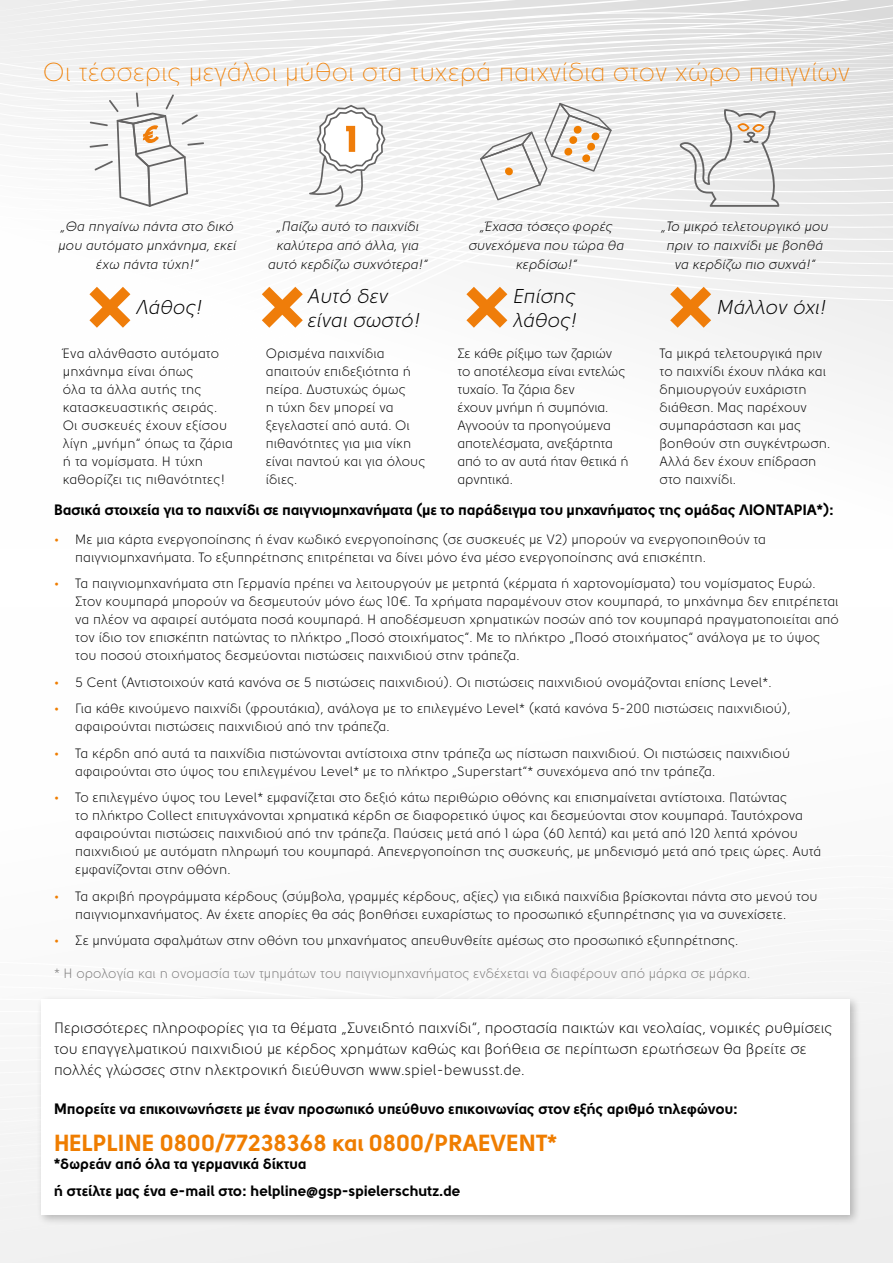
<style>
.page{position:relative;width:893px;height:1263px;background:#fff}
.page>*{position:absolute;margin:0;border:0;box-sizing:border-box;transform-origin:0 0}
.t1{font:300 25.95px "Solomon Sans";color:#ef7d00}
.t2{font:700 23.25px "Solomon Sans";color:#ef7d00}
.t3{font:italic 19.95px/24px "Solomon Sans";color:#000}
.t4{font:700 15px/26.8px "Solomon Sans";color:#000}
.t5{font:15px/21px "Solomon Sans";color:#000}
.t6{font:13.5px/18px "Solomon Sans";color:#000}
.t7{font:italic 13.5px/19px "Solomon Sans";color:#000;text-align:center}
.t8{font:13.5px "Solomon Sans";color:#7c7b7b}
.s1{color:#ef7d00}
</style>
<div class="page">
<div style="left:0;top:1190px;width:893px;height:73px;background:#efefef"></div>
<svg style="left:781px;top:355px;width:112px;height:11px"></svg>
<svg style="left:750px;top:345px;width:143px;height:10px"></svg>
<div style="left:715px;top:334px;width:178px;height:11px;background:#f3f3f3"></div>
<div style="left:697px;top:324px;width:196px;height:10px;background:#f2f2f2"></div>
<svg style="left:130px;top:313px;width:763px;height:11px"></svg>
<div style="left:619px;top:303px;width:274px;height:10px;background:#f1f1f1"></div>
<svg style="left:130px;top:292px;width:763px;height:11px"></svg>
<div style="left:269px;top:282px;width:624px;height:10px;background:#f5f5f5"></div>
<svg style="left:522px;top:272px;width:371px;height:10px;fill:#f2f2f2"></svg>
<svg style="left:491px;top:262px;width:402px;height:10px;fill:#f1f1f1"></svg>
<svg style="left:466px;top:251px;width:427px;height:11px;fill:#f1f1f1"></svg>
<svg style="left:426px;top:241px;width:467px;height:10px;fill:#f0f0f0"></svg>
<svg style="left:394px;top:231px;width:499px;height:10px;fill:#f0f0f0"></svg>
<svg style="left:363px;top:221px;width:530px;height:10px;fill:#f0f0f0"></svg>
<svg style="left:348px;top:216px;width:545px;height:5px;fill:#efefef"></svg>
<svg style="left:0;top:0;width:893px;height:71px;fill:#eaeaea"></svg>
<div style="left:37px;top:994px;width:824px;height:232px;background:#000;opacity:.25"></div>
<div style="left:42px;top:999px;width:808px;height:216px;background:#fff"></div>
<svg style="left:0;top:71px;width:893px;height:145px"></svg>
<svg style="left:89px;top:287px;width:41px;height:41px"></svg>
<svg style="left:262px;top:287px;width:41px;height:41px"></svg>
<svg style="left:466px;top:287px;width:41px;height:41px"></svg>
<svg style="left:670px;top:287px;width:41px;height:41px"></svg>
<h1 class="t1" style="left:43px;top:58px;width:809px">Οι τέσσερις μεγάλοι μύθοι στα τυχερά παιχνίδια στον χώρο παιγνίων</h1>
<p class="t7" style="left:58px;top:216px;width:179px">„Θα πηγαίνω πάντα στο δικό μου αυτόματο μηχάνημα, εκεί έχω πάντα τύχη!“</p>
<p class="t7" style="left:267px;top:216px;width:161px">„Παίζω αυτό το παιχνίδι καλύτερα από άλλα, για αυτό κερδίζω συχνότερα!“</p>
<p class="t7" style="left:468px;top:216px;width:157px">„Έχασα τόσεςο φορές συνεχόμενα που τώρα θα κερδίσω!“</p>
<p class="t7" style="left:661px;top:216px;width:169px">„Το μικρό τελετουργικό μου πριν το παιχνίδι με βοηθά να κερδίζω πιο συχνά!“</p>
<h3 class="t3" style="left:135px;top:295px;width:68px">Λάθος!</h3>
<h3 class="t3" style="left:307px;top:284px;width:114px">Αυτό δεν είναι σωστό!</h3>
<h3 class="t3" style="left:512px;top:284px;width:65px">Επίσης λάθος!</h3>
<h3 class="t3" style="left:716px;top:295px;width:111px">Μάλλον όχι!</h3>
<p class="t6" style="left:63px;top:344px;width:172px">Ένα αλάνθαστο αυτόματο μηχάνημα είναι όπως<br>όλα τα άλλα αυτής της κατασκευαστικής σειράς.<br>Οι συσκευές έχουν εξίσου λίγη „μνήμη“ όπως τα ζάρια ή τα νομίσματα. Η τύχη καθορίζει τις πιθανότητες!</p>
<p class="t6" style="left:266px;top:344px;width:161px">Ορισμένα παιχνίδια απαιτούν επιδεξιότητα ή πείρα. Δυστυχώς όμως<br>η τύχη δεν μπορεί να ξεγελαστεί από αυτά. Οι πιθανότητες για μια νίκη είναι παντού και για όλους ίδιες.</p>
<p class="t6" style="left:457px;top:344px;width:173px">Σε κάθε ρίξιμο των ζαριών το αποτέλεσμα είναι εντελώς τυχαίο. Τα ζάρια δεν<br>έχουν μνήμη ή συμπόνια.<br>Αγνοούν τα προηγούμενα αποτελέσματα, ανεξάρτητα από το αν αυτά ήταν θετικά ή αρνητικά.</p>
<p class="t6" style="left:659px;top:344px;width:172px">Τα μικρά τελετουργικά πριν το παιχνίδι έχουν πλάκα και δημιουργούν ευχάριστη διάθεση. Μας παρέχουν συμπαράσταση και μας βοηθούν στη συγκέντρωση.<br>Αλλά δεν έχουν επίδραση στο παιχνίδι.</p>
<p class="t4" style="left:54px;top:496px;width:781px">Βασικά στοιχεία για το παιχνίδι σε παιγνιομηχανήματα (με το παράδειγμα του μηχανήματος της ομάδας ΛΙΟΝΤΑΡΙΑ*):</p>
<p class="t6" style="left:75px;top:530px;width:692px;text-indent:-21px"><span class="s1">•</span> Με μια κάρτα ενεργοποίησης ή έναν κωδικό ενεργοποίησης (σε συσκευές με V2) μπορούν να ενεργοποιηθούν τα παιγνιομηχανήματα. Το εξυπηρέτησης επιτρέπεται να δίνει μόνο ένα μέσο ενεργοποίησης ανά επισκέπτη.</p>
<p class="t6" style="left:75px;top:574px;width:765px;text-indent:-21px"><span class="s1">•</span> Τα παιγνιομηχανήματα στη Γερμανία πρέπει να λειτουργούν με μετρητά (κέρματα ή χαρτονομίσματα) του νομίσματος Ευρώ.<br>Στον κουμπαρά μπορούν να δεσμευτούν μόνο έως 10€. Τα χρήματα παραμένουν στον κουμπαρά, το μηχάνημα δεν επιτρέπεται να πλέον να αφαιρεί αυτόματα ποσά κουμπαρά. Η αποδέσμευση χρηματικών ποσών από τον κουμπαρά πραγματοποιείται από τον ίδιο τον επισκέπτη πατώντας το πλήκτρο „Ποσό στοιχήματος“. Με το πλήκτρο „Ποσό στοιχήματος“ ανάλογα με το ύψος του ποσού στοιχήματος δεσμεύονται πιστώσεις παιχνιδιού στην τράπεζα.</p>
<p class="t6" style="left:54px;top:673px;width:719px"><span class="s1">•</span> 5 Cent (Αντιστοιχούν κατά κανόνα σε 5 πιστώσεις παιχνιδιού). Οι πιστώσεις παιχνιδιού ονομάζονται επίσης Level*.</p>
<p class="t6" style="left:75px;top:699px;width:717px;text-indent:-21px"><span class="s1">•</span> Για κάθε κινούμενο παιχνίδι (φρουτάκια), ανάλογα με το επιλεγμένο Level* (κατά κανόνα 5-200 πιστώσεις παιχνιδιού), αφαιρούνται πιστώσεις παιχνιδιού από την τράπεζα.</p>
<p class="t6" style="left:75px;top:744px;width:716px;text-indent:-21px"><span class="s1">•</span> Τα κέρδη από αυτά τα παιχνίδια πιστώνονται αντίστοιχα στην τράπεζα ως πίστωση παιχνιδιού. Οι πιστώσεις παιχνιδιού αφαιρούνται στο ύψος του επιλεγμένου Level* με το πλήκτρο „Superstart“* συνεχόμενα από την τράπεζα.</p>
<p class="t6" style="left:75px;top:788px;width:748px;text-indent:-21px"><span class="s1">•</span> Το επιλεγμένο ύψος του Level* εμφανίζεται στο δεξιό κάτω περιθώριο οθόνης και επισημαίνεται αντίστοιχα. Πατώντας<br>το πλήκτρο Collect επιτυγχάνονται χρηματικά κέρδη σε διαφορετικό ύψος και δεσμεύονται στον κουμπαρά. Ταυτόχρονα αφαιρούνται πιστώσεις παιχνιδιού από την τράπεζα. Παύσεις μετά από 1 ώρα (60 λεπτά) και μετά από 120 λεπτά χρόνου παιχνιδιού με αυτόματη πληρωμή του κουμπαρά. Απενεργοποίηση της συσκευής, με μηδενισμό μετά από τρεις ώρες. Αυτά εμφανίζονται στην οθόνη.</p>
<p class="t6" style="left:75px;top:887px;width:744px;text-indent:-21px"><span class="s1">•</span> Τα ακριβή προγράμματα κέρδους (σύμβολα, γραμμές κέρδους, αξίες) για ειδικά παιχνίδια βρίσκονται πάντα στο μενού του παιγνιομηχανήματος. Αν έχετε απορίες θα σάς βοηθήσει ευχαρίστως το προσωπικό εξυπηρέτησης για να συνεχίσετε.</p>
<p class="t6" style="left:54px;top:931px;width:686px"><span class="s1">•</span> Σε μηνύματα σφαλμάτων στην οθόνη του μηχανήματος απευθυνθείτε αμέσως στο προσωπικό εξυπηρέτησης.</p>
<p class="t8" style="left:54px;top:966px;width:698px">* Η ορολογία και η ονομασία των τμημάτων του παιγνιομηχανήματος ενδέχεται να διαφέρουν από μάρκα σε μάρκα.</p>
<p class="t5" style="left:54px;top:1018px;width:780px">Περισσότερες πληροφορίες για τα θέματα „Συνειδητό παιχνίδι“, προστασία παικτών και νεολαίας, νομικές ρυθμίσεις του επαγγελματικού παιχνιδιού με κέρδος χρημάτων καθώς και βοήθεια σε περίπτωση ερωτήσεων θα βρείτε σε πολλές γλώσσες στην ηλεκτρονική διεύθυνση www.spiel-bewusst.de.</p>
<p class="t4" style="left:54px;top:1095px;width:685px">Μπορείτε να επικοινωνήσετε με έναν προσωπικό υπεύθυνο επικοινωνίας στον εξής αριθμό τηλεφώνου:</p>
<h2 class="t2" style="left:54px;top:1129px;width:505px">HELPLINE 0800/77238368 και 0800/PRAEVENT*</h2>
<p class="t4" style="left:54px;top:1150px;width:408px">*δωρεάν από όλα τα γερμανικά δίκτυα<br>ή στείλτε μας ένα e-mail στο: helpline@gsp-spielerschutz.de</p>
</div>
